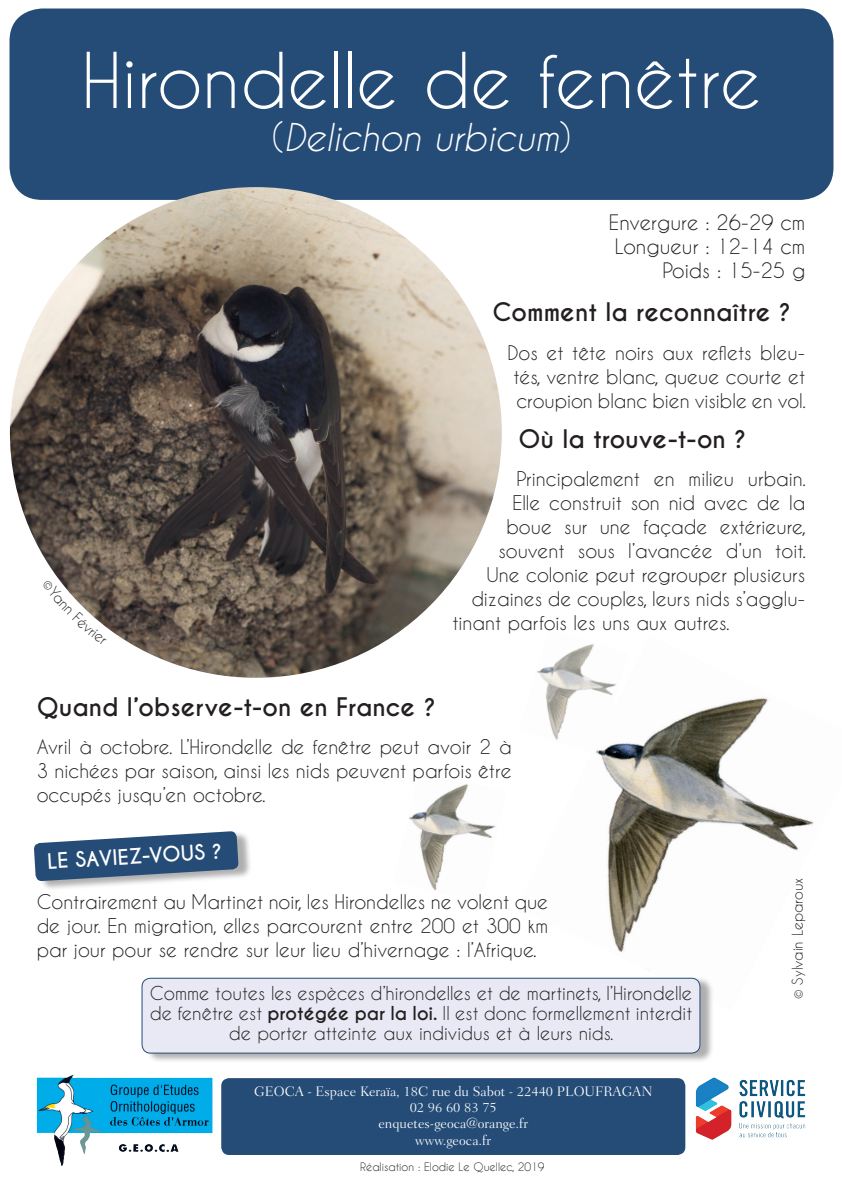
<style>
.page{position:relative;width:842px;height:1191px;background:#fff}
.page>*{position:absolute;margin:0;border:0;box-sizing:border-box;transform-origin:0 0}
.t1{font:72px "Caviar Dreams";color:#fff}
.t2{font:italic 36px "Caviar Dreams";color:#fff}
.t3{font:700 24px "Caviar Dreams";color:#231f20}
.t4{font:20px/24px "Caviar Dreams";color:#231f20;text-align:right}
.t5{font:700 20px "Caviar Dreams";color:#fff}
.t6{font:19px/24px "Caviar Dreams";color:#231f20;text-align:justify}
.t7{font:18px/20px "Caviar Dreams";color:#231f20;text-align:center}
.t8{font:300 14px/16.3px "Fairfield LT Std";color:#fff;text-align:center}
.t9{font:14px "Caviar Dreams";color:#231f20}
.t10{font:11px "Caviar Dreams";color:#231f20}
.s1{font-style:normal}
.s2{font-weight:700}
</style>
<div class="page">
<div style="left:10px;top:9px;width:823px;height:191px;background:#254c77;border-radius:33px"></div>
<img style="left:10px;top:187px;width:492px;height:491px">
<img style="left:598px;top:698px;width:216px;height:254px">
<div style="left:145px;top:976px;width:570px;height:87px;background:#231f20;opacity:.36"></div>
<div style="left:142px;top:978px;width:558px;height:75px;background:#e8e9f4;border-radius:9px"></div>
<div style="left:142px;top:977px;width:558px;height:76px;border:1px solid #254c77;border-radius:9px"></div>
<img style="left:409px;top:784px;width:87px;height:107px">
<img style="left:536px;top:644px;width:93px;height:110px">
<div style="left:221px;top:1078px;width:464px;height:77px;background:#254c77;border-radius:8px"></div>
<img style="left:695px;top:1077px;width:111px;height:63px">
<img style="left:37px;top:1075px;width:49px;height:91px">
<div style="left:38px;top:830px;width:215px;height:60px;background:#231f20;opacity:.36"></div>
<svg style="left:34px;top:831px;width:205px;height:50px;background:#547192"></svg>
<svg style="left:42px;top:580px;width:65px;height:65px"></svg>
<h1 class="t1" style="left:81px;top:37px;width:682px">Hirondelle de fenêtre</h1>
<h2 class="t2" style="left:272px;top:117px;width:301px"><span class="s1">(</span>Delichon urbicum<span class="s1">)</span></h2>
<p class="t4" style="left:609px;top:210px;width:198px">Envergure : 26-29 cm<br>Longueur : 12-14 cm<br>Poids : 15-25 g</p>
<p class="t3" style="left:492px;top:298px;width:300px">Comment la reconnaître ?</p>
<p class="t6" style="left:507px;top:340px;width:300px;text-align:center">Dos et tête noirs aux reflets bleu&shy;tés, ventre blanc, queue courte et croupion blanc bien visible en vol.</p>
<p class="t3" style="left:518px;top:424px;width:229px">Où la trouve-t-on ?</p>
<p class="t6" style="left:516px;top:466px;width:291px">Principalement en milieu urbain.</p>
<p class="t6" style="left:512px;top:490px;width:295px">Elle construit son nid avec de la</p>
<p class="t6" style="left:506px;top:514px;width:301px">boue sur une façade extérieure,</p>
<p class="t6" style="left:498px;top:538px;width:309px">souvent sous l’avancée d’un toit.</p>
<p class="t6" style="left:486px;top:562px;width:321px">Une colonie peut regrouper plusieurs</p>
<p class="t6" style="left:471px;top:586px;width:335px">dizaines de couples, leurs nids s’agglu-</p>
<p class="t6" style="left:452px;top:610px;width:279px">tinant parfois les uns aux autres.</p>
<p class="t3" style="left:37px;top:692px;width:401px">Quand l’observe-t-on en France ?</p>
<p class="t6" style="left:37px;top:735px;width:476px">Avril à octobre. L’Hirondelle de fenêtre peut avoir 2 à 3 nichées par saison, ainsi les nids peuvent parfois être occupés jusqu’en octobre.</p>
<p class="t5" style="left:47px;top:850px;width:176px;rotate:-4deg">LE SAVIEZ-VOUS ?</p>
<p class="t6" style="left:37px;top:889px;width:513px">Contrairement au Martinet noir, les Hirondelles ne volent que de jour. En migration, elles parcourent entre 200 et 300 km par jour pour se rendre sur leur lieu d’hivernage : l’Afrique.</p>
<p class="t7" style="left:150px;top:982px;width:544px">Comme toutes les espèces d’hirondelles et de martinets, l’Hirondelle</p>
<p class="t7" style="left:150px;top:1002px;width:544px">de fenêtre est <span class="s2">protégée par la loi.</span> Il est donc formellement interdit de porter atteinte aux individus et à leurs nids.</p>
<p class="t8" style="left:254px;top:1083px;width:400px">GEOCA - Espace Keraïa, 18C rue du Sabot - 22440 PLOUFRAGAN<br>02 96 60 83 75<br>enquetes-geoca@orange.fr<br>www.geoca.fr</p>
<p class="t10" style="left:360px;top:1160px;width:186px">Réalisation : Elodie Le Quellec, 2019</p>
<p class="t9" style="left:789px;top:999px;width:123px;rotate:-90deg">© Sylvain Leparoux</p>
</div>
